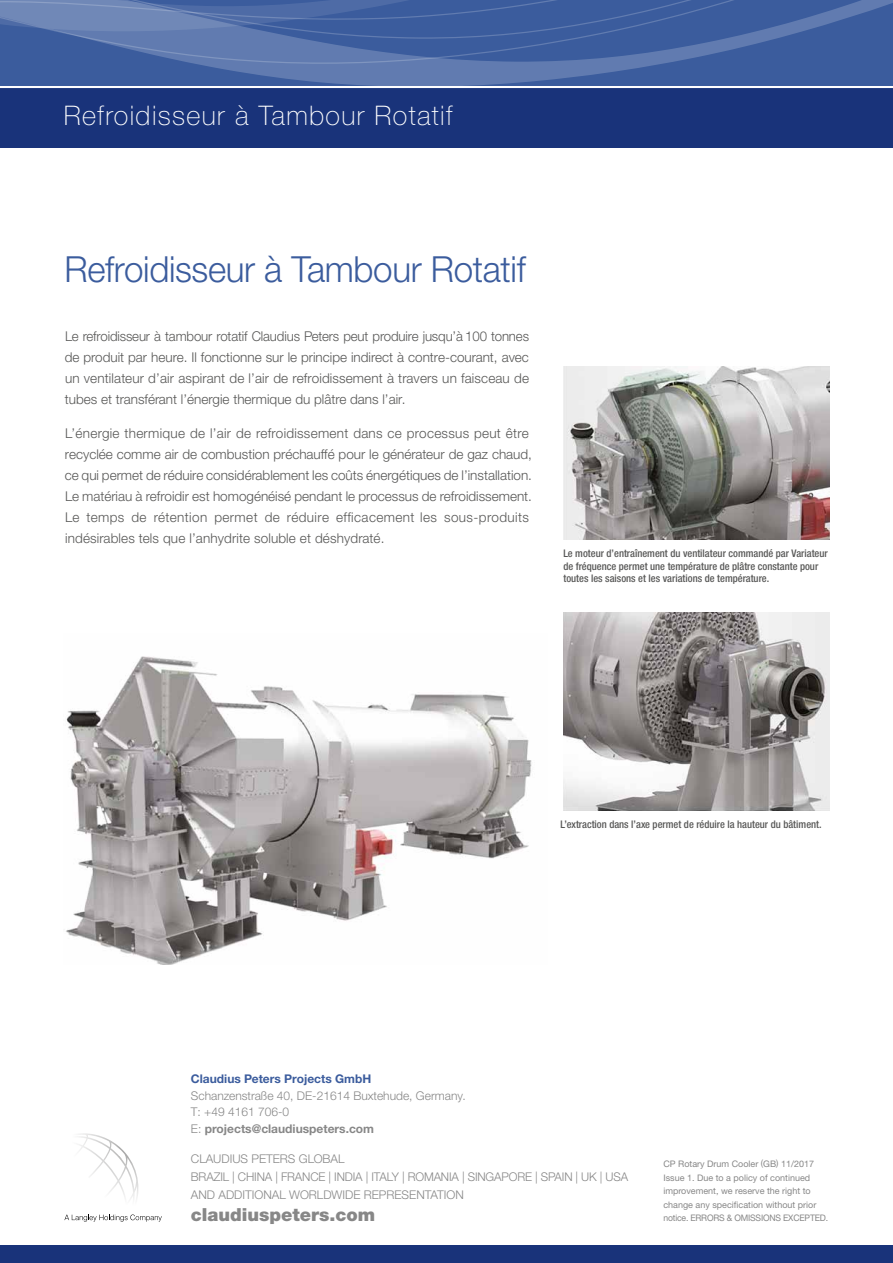
<style>
.page{position:relative;width:893px;height:1263px;background:#fff}
.page>*{position:absolute;margin:0;border:0;box-sizing:border-box;transform-origin:0 0}
.t1{font:300 36px "Helvetica Neue LTW1 G";letter-spacing:-.01em;color:#3b5c9d}
.t2{font:100 27px "Helvetica Neue LTW1 G";letter-spacing:.05em;color:#fff}
.t3{font:900 18px "Helvetica Neue LTW1 G";color:#878787}
.t4{font:300 13.5px/21px "Helvetica Neue LTW1 G";color:#575756;text-align:justify}
.t5{font:300 12px/16.5px "Helvetica Neue LTW1 G";color:#878787}
.t6{font:700 12px "Helvetica Neue LTW1 G";color:#3b5c9d}
.t7{font:500 condensed 10.5px/12.6px "Helvetica Neue LTW1 G";color:#575756}
.t8{font:9px/13.5px "Helvetica Neue";color:#878787}
.s1{font-weight:700}
</style>
<div class="page">
<div style="left:0;top:43px;width:893px;height:105px;background:#19337a"></div>
<svg style="left:64px;top:1133px;width:98px;height:89px"></svg>
<hr style="left:0;top:85px;width:893px;height:3px;background:#fff">
<div style="left:0;top:1246px;width:893px;height:17px;background:#19337a"></div>
<svg style="left:0;top:43px;width:893px;height:42px;fill:#3b5c9d"></svg>
<svg style="left:0;top:0;width:893px;height:43px"></svg>
<img style="left:66px;top:656px;width:466px;height:308px">
<img style="left:563px;top:612px;width:266px;height:198px">
<img style="left:563px;top:367px;width:266px;height:172px">
<h2 class="t2" style="left:64px;top:100px;width:390px">Refroidisseur à Tambour Rotatif</h2>
<h1 class="t1" style="left:65px;top:247px;width:463px">Refroidisseur à Tambour Rotatif</h1>
<p class="t4" style="left:65px;top:326px;width:466px">Le refroidisseur à tambour rotatif Claudius Peters peut produire jusqu’à 100 tonnes de produit par heure. Il fonctionne sur le principe indirect à contre-courant, avec un ventilateur d’air aspirant de l’air de refroidissement à travers un faisceau de tubes et transférant l’énergie thermique du plâtre dans l’air.</p>
<p class="t4" style="left:65px;top:423px;width:469px;text-align:left">L’énergie thermique de l’air de refroidissement dans ce processus peut être recyclée comme air de combustion préchauffé pour le générateur de gaz chaud, ce qui permet de réduire considérablement les coûts énergétiques de l’installation.<br>Le matériau à refroidir est homogénéisé pendant le processus de refroidissement.<br>Le temps de rétention permet de réduire efficacement les sous-produits indésirables tels que l’anhydrite soluble et déshydraté.</p>
<p class="t7" style="left:563px;top:547px;width:266px">Le moteur d’entraînement du ventilateur commandé par Variateur de fréquence permet une température de plâtre constante pour toutes les saisons et les variations de température.</p>
<p class="t7" style="left:561px;top:818px;width:263px">L’extraction dans l’axe permet de réduire la hauteur du bâtiment.</p>
<p class="t6" style="left:191px;top:1071px;width:182px">Claudius Peters Projects GmbH</p>
<p class="t5" style="left:191px;top:1087px;width:276px">Schanzenstraße 40, DE-21614 Buxtehude, Germany.<br>T: +49 4161 706-0<br>E: <span class="s1">projects@claudiuspeters.com</span></p>
<p class="t5" style="left:191px;top:1149px;width:439px;line-height:18px">CLAUDIUS PETERS GLOBAL<br>BRAZIL | CHINA | FRANCE | INDIA | ITALY | ROMANIA | SINGAPORE | SPAIN | UK | USA<br>AND ADDITIONAL WORLDWIDE REPRESENTATION</p>
<h3 class="t3" style="left:191px;top:1203px;width:186px">claudiuspeters.com</h3>
<p class="t8" style="left:663px;top:1157px;width:166px">CP Rotary Drum Cooler (GB) 11/2017<br>Issue 1. Due to a policy of continued improvement, we reserve the right to change any specification without prior notice. ERRORS &amp; OMISSIONS EXCEPTED.</p>
</div>
